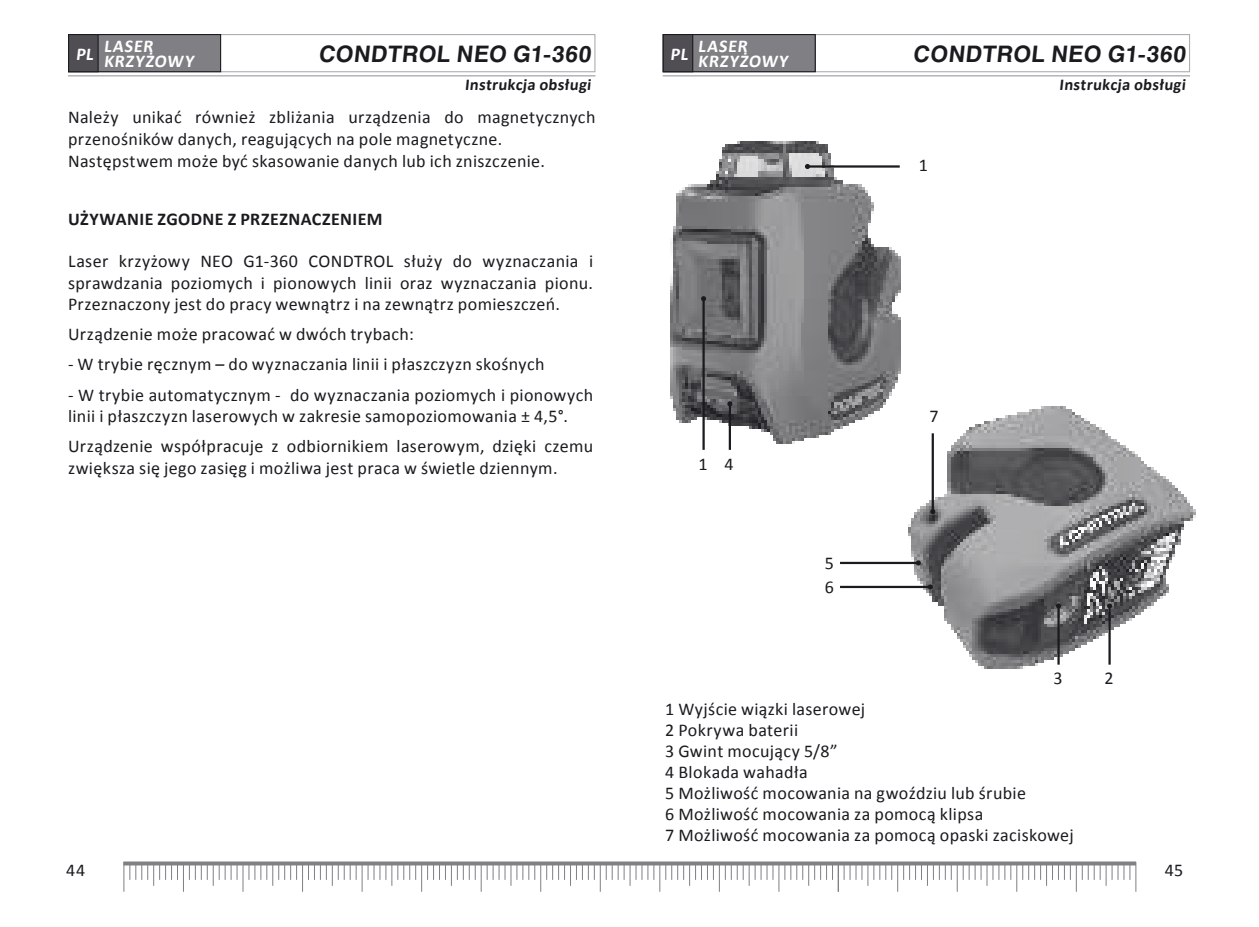
<style>
.page{position:relative;width:1259px;height:927px;background:#fff}
.page>*{position:absolute;margin:0;border:0;box-sizing:border-box;transform-origin:0 0}
.t1{font:700 22.5px "Helios";color:#1a1b1f}
.t2{font:18px/21.6px "Calibri";letter-spacing:.02em;color:#1a1b1f}
.t3{font:700 18px/15px "Calibri";color:#fff}
.t4{font:700 18px "Calibri";letter-spacing:.025em;color:#1a1b1f}
.t5{font:700 16.5px "Calibri";color:#1a1b1f}
</style>
<div class="page">
<div style="left:124px;top:862px;width:1012px;height:3px;border:1px solid #807f83"></div>
<hr style="left:123px;top:862px;width:1px;height:30px;background:#807f83">
<svg style="left:129px;top:862px;width:49px;height:24px"></svg>
<svg style="left:189px;top:862px;width:48px;height:24px"></svg>
<svg style="left:248px;top:862px;width:49px;height:24px"></svg>
<svg style="left:308px;top:862px;width:49px;height:24px"></svg>
<svg style="left:367px;top:862px;width:49px;height:24px"></svg>
<svg style="left:427px;top:862px;width:49px;height:24px"></svg>
<svg style="left:486px;top:862px;width:49px;height:24px"></svg>
<svg style="left:546px;top:862px;width:49px;height:24px"></svg>
<svg style="left:606px;top:862px;width:48px;height:24px"></svg>
<svg style="left:665px;top:862px;width:49px;height:24px"></svg>
<svg style="left:725px;top:862px;width:48px;height:24px"></svg>
<svg style="left:784px;top:862px;width:49px;height:24px"></svg>
<hr style="left:183px;top:862px;width:1px;height:30px;background:#807f83">
<hr style="left:242px;top:862px;width:1px;height:30px;background:#807f83">
<hr style="left:302px;top:862px;width:1px;height:30px;background:#807f83">
<hr style="left:361px;top:862px;width:1px;height:30px;background:#807f83">
<hr style="left:421px;top:862px;width:1px;height:30px;background:#807f83">
<hr style="left:481px;top:862px;width:1px;height:30px;background:#807f83">
<hr style="left:540px;top:862px;width:1px;height:30px;background:#807f83">
<hr style="left:600px;top:862px;width:1px;height:30px;background:#807f83">
<hr style="left:659px;top:862px;width:1px;height:30px;background:#807f83">
<hr style="left:719px;top:862px;width:1px;height:30px;background:#807f83">
<hr style="left:778px;top:862px;width:1px;height:30px;background:#807f83">
<hr style="left:838px;top:862px;width:1px;height:30px;background:#807f83">
<hr style="left:837px;top:862px;width:1px;height:30px;background:#807f83">
<svg style="left:843px;top:862px;width:49px;height:24px"></svg>
<svg style="left:903px;top:862px;width:48px;height:24px"></svg>
<svg style="left:962px;top:862px;width:49px;height:24px"></svg>
<svg style="left:1022px;top:862px;width:49px;height:24px"></svg>
<svg style="left:1081px;top:862px;width:49px;height:24px"></svg>
<hr style="left:897px;top:862px;width:1px;height:30px;background:#807f83">
<hr style="left:956px;top:862px;width:1px;height:30px;background:#807f83">
<hr style="left:1016px;top:862px;width:1px;height:30px;background:#807f83">
<hr style="left:1075px;top:862px;width:1px;height:30px;background:#807f83">
<hr style="left:1135px;top:862px;width:1px;height:30px;background:#807f83">
<div style="left:68px;top:34px;width:527px;height:38px;border:1px solid #adaeb2"></div>
<div style="left:69px;top:35px;width:152px;height:37px;background:#807f83"></div>
<div style="left:68px;top:34px;width:153px;height:38px;border:1px solid #1a1b1f"></div>
<hr style="left:69px;top:75px;width:526px;height:2px;background:#adaeb2">
<div style="left:69px;top:35px;width:29px;height:37px;background:#504e53"></div>
<div style="left:68px;top:34px;width:31px;height:38px;border:1px solid #1a1b1f"></div>
<div style="left:662px;top:34px;width:528px;height:38px;border:1px solid #adaeb2"></div>
<div style="left:663px;top:35px;width:152px;height:37px;background:#807f83"></div>
<div style="left:662px;top:34px;width:154px;height:38px;border:1px solid #1a1b1f"></div>
<hr style="left:663px;top:75px;width:526px;height:2px;background:#adaeb2">
<div style="left:663px;top:35px;width:30px;height:37px;background:#504e53"></div>
<div style="left:662px;top:34px;width:31px;height:38px;border:1px solid #1a1b1f"></div>
<img style="left:670px;top:141px;width:231px;height:305px">
<img style="left:900px;top:386px;width:296px;height:283px">
<hr style="left:808px;top:165px;width:91px;height:3px;background:#1a1b1f">
<svg style="left:805px;top:164px;width:5px;height:5px"></svg>
<hr style="left:702px;top:299px;width:2px;height:151px;background:#1a1b1f">
<svg style="left:701px;top:296px;width:5px;height:5px"></svg>
<hr style="left:1057px;top:605px;width:2px;height:60px;background:#1a1b1f">
<svg style="left:1056px;top:603px;width:5px;height:5px"></svg>
<hr style="left:729px;top:403px;width:2px;height:47px;background:#1a1b1f">
<svg style="left:727px;top:401px;width:5px;height:5px"></svg>
<hr style="left:840px;top:562px;width:80px;height:2px;background:#1a1b1f">
<svg style="left:916px;top:560px;width:5px;height:5px"></svg>
<hr style="left:931px;top:433px;width:3px;height:80px;background:#1a1b1f">
<svg style="left:930px;top:509px;width:5px;height:5px"></svg>
<hr style="left:840px;top:586px;width:91px;height:2px;background:#1a1b1f">
<svg style="left:928px;top:584px;width:5px;height:5px"></svg>
<hr style="left:1108px;top:605px;width:2px;height:60px;background:#1a1b1f">
<svg style="left:1107px;top:603px;width:5px;height:5px"></svg>
<p class="t3" style="left:104px;top:39px;width:94px">LASER<br>KRZYŻOWY</p>
<p class="t3" style="left:698px;top:39px;width:53px">LASER</p>
<p class="t1" style="left:318px;top:41px;width:276px">CONDTROL NEO G1-360</p>
<p class="t1" style="left:913px;top:41px;width:276px">CONDTROL NEO G1-360</p>
<p class="t3" style="left:76px;top:47px;width:21px">PL</p>
<p class="t3" style="left:670px;top:47px;width:21px">PL</p>
<p class="t3" style="left:698px;top:54px;width:94px">KRZYŻOWY</p>
<p class="t5" style="left:465px;top:74px;width:130px">Instrukcja obsługi</p>
<p class="t5" style="left:1059px;top:74px;width:130px">Instrukcja obsługi</p>
<p class="t2" style="left:68px;top:107px;width:529px">Należy unikać również zbliżania urządzenia do magnetycznych przenośników danych, reagujących na pole magnetyczne.<br>Następstwem może być skasowanie danych lub ich zniszczenie.</p>
<p class="t4" style="left:68px;top:207px;width:316px">UŻYWANIE ZGODNE Z PRZEZNACZENIEM</p>
<p class="t2" style="left:68px;top:250px;width:526px;text-align:justify">Laser krzyżowy NEO G1-360 CONDTROL służy do wyznaczania i sprawdzania poziomych i pionowych linii oraz wyznaczania pionu.<br>Przeznaczony jest do pracy wewnątrz i na zewnątrz pomieszczeń.</p>
<p class="t2" style="left:68px;top:324px;width:347px">Urządzenie może pracować w dwóch trybach:</p>
<p class="t2" style="left:68px;top:354px;width:478px">- W trybie ręcznym – do wyznaczania linii i płaszczyzn skośnych</p>
<p class="t2" style="left:68px;top:384px;width:526px">- W trybie automatycznym - do wyznaczania poziomych i pionowych linii i płaszczyzn laserowych w zakresie samopoziomowania ± 4,5°.</p>
<p class="t2" style="left:68px;top:436px;width:526px">Urządzenie współpracuje z odbiornikiem laserowym, dzięki czemu zwiększa się jego zasięg i możliwa jest praca w świetle dziennym.</p>
<p class="t2" style="left:919px;top:154px;width:11px">1</p>
<p class="t2" style="left:698px;top:453px;width:11px">1</p>
<p class="t2" style="left:724px;top:453px;width:11px">4</p>
<p class="t2" style="left:929px;top:406px;width:11px">7</p>
<p class="t2" style="left:824px;top:553px;width:11px">5</p>
<p class="t2" style="left:824px;top:577px;width:11px">6</p>
<p class="t2" style="left:1053px;top:668px;width:11px">3</p>
<p class="t2" style="left:665px;top:699px;width:410px">1 Wyjście wiązki laserowej<br>2 Pokrywa baterii<br>3 Gwint mocujący 5/8”<br>4 Blokada wahadła<br>5 Możliwość mocowania na gwoździu lub śrubie<br>6 Możliwość mocowania za pomocą klipsa<br>7 Możliwość mocowania za pomocą opaski zaciskowej</p>
<p class="t2" style="left:1104px;top:668px;width:11px">2</p>
<p class="t2" style="left:66px;top:859px;width:21px">44</p>
<p class="t2" style="left:1164px;top:859px;width:20px">45</p>
</div>
